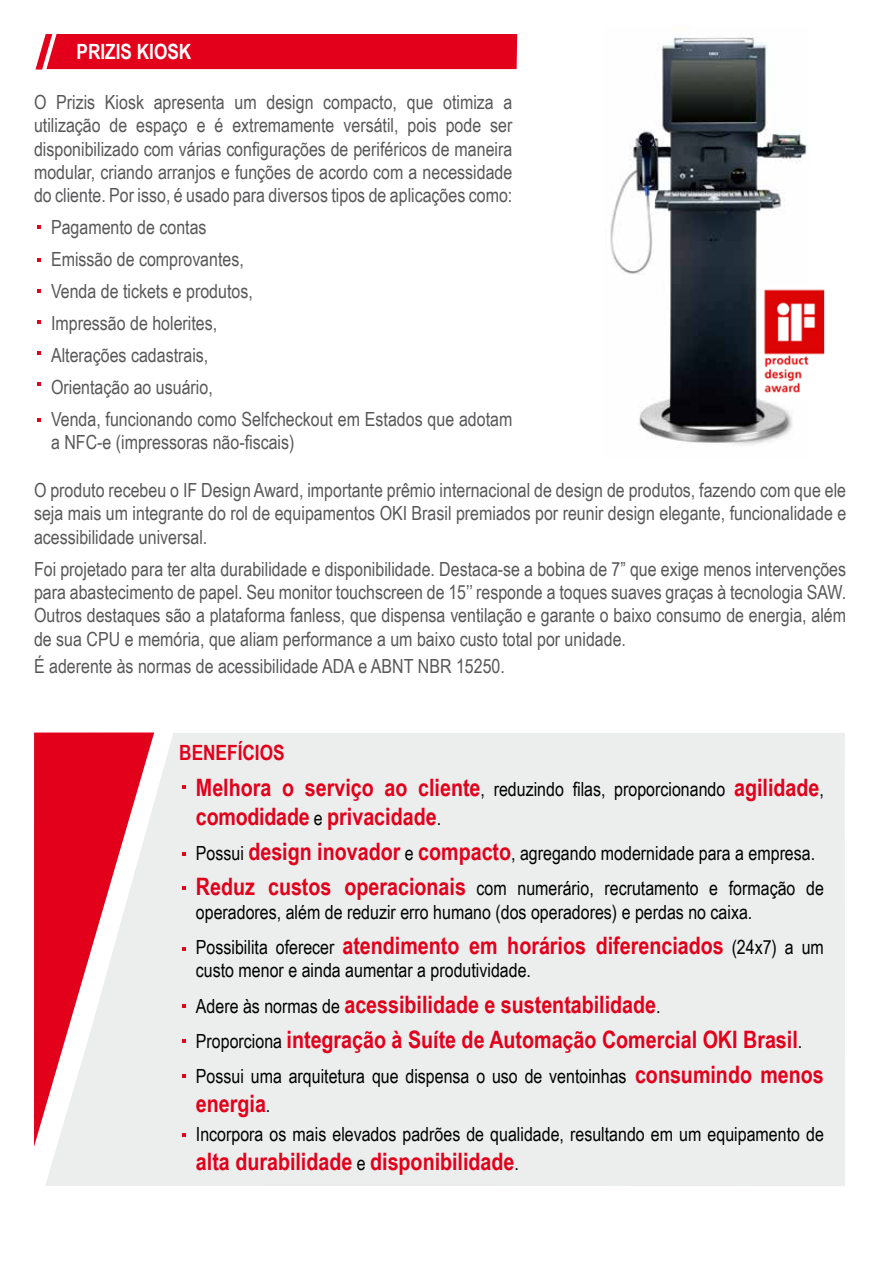
<style>
.page{position:relative;width:893px;height:1263px;background:#fff}
.page>*{position:absolute;margin:0;border:0;box-sizing:border-box;transform-origin:0 0}
.t1{font:700 24px/28.8px "Arial Narrow";color:#e2001a}
.t2{font:700 21px "Arial Narrow";color:#fff}
.t3{font:700 21px "Arial Narrow";color:#e2001a}
.t4{font:19.5px/23.4px "Arial Narrow";color:#58585a;text-align:justify}
.t5{font:19.5px/35.2px "Arial Narrow";color:#000}
.s1{font-weight:400;font-size:19.5px;color:#000}
.s2{font-weight:700;font-size:24px;color:#e2001a}
</style>
<div class="page">
<div style="left:35px;top:34px;width:483px;height:36px;background:#e2001a"></div>
<img style="left:610px;top:35px;width:198px;height:411px">
<img style="left:760px;top:286px;width:65px;height:113px">
<div style="left:45px;top:733px;width:800px;height:453px;background:#eceded"></div>
<svg style="left:34px;top:732px;width:230px;height:415px;background:#ebb0b6"></svg>
<svg style="left:182px;top:785px;width:4px;height:3px"></svg>
<svg style="left:182px;top:852px;width:4px;height:3px"></svg>
<svg style="left:182px;top:886px;width:4px;height:3px"></svg>
<svg style="left:182px;top:947px;width:4px;height:3px"></svg>
<svg style="left:182px;top:1004px;width:4px;height:3px"></svg>
<svg style="left:182px;top:1039px;width:4px;height:4px"></svg>
<svg style="left:182px;top:1074px;width:4px;height:3px"></svg>
<svg style="left:182px;top:1133px;width:4px;height:4px"></svg>
<svg style="left:37px;top:351px;width:3px;height:4px"></svg>
<p class="t2" style="left:77px;top:36px;width:116px">PRIZIS KIOSK</p>
<p class="t4" style="left:34px;top:90px;width:480px">O Prizis Kiosk apresenta um design compacto, que otimiza a utilização de espaço e é extremamente versátil, pois pode ser disponibilizado com várias configurações de periféricos de maneira modular, criando arranjos e funções de acordo com a necessidade do cliente. Por isso, é usado para diversos tipos de aplicações como:</p>
<p class="t4" style="left:51px;top:211px;width:463px;line-height:32px;text-align:left">Pagamento de contas<br>Emissão de comprovantes,<br>Venda de tickets e produtos,<br>Impressão de holerites,<br>Alterações cadastrais,<br>Orientação ao usuário,<br>Venda, funcionando como Selfcheckout em Estados que adotam</p>
<p class="t4" style="left:51px;top:430px;width:245px">a NFC-e (impressoras não-fiscais)</p>
<p class="t4" style="left:34px;top:478px;width:814px">O produto recebeu o IF Design Award, importante prêmio internacional de design de produtos, fazendo com que ele seja mais um integrante do rol de equipamentos OKI Brasil premiados por reunir design elegante, funcionalidade e acessibilidade universal.</p>
<p class="t4" style="left:34px;top:556px;width:814px">Foi projetado para ter alta durabilidade e disponibilidade. Destaca-se a bobina de 7” que exige menos intervenções para abastecimento de papel. Seu monitor touchscreen de 15’’ responde a toques suaves graças à tecnologia SAW.<br>Outros destaques são a plataforma fanless, que dispensa ventilação e garante o baixo consumo de energia, além de sua CPU e memória, que aliam performance a um baixo custo total por unidade.</p>
<p class="t4" style="left:34px;top:654px;width:472px">É aderente às normas de acessibilidade ADA e ABNT NBR 15250.</p>
<p class="t3" style="left:179px;top:737px;width:107px">BENEFÍCIOS</p>
<p class="t1" style="left:196px;top:772px;width:629px">Melhora o serviço ao cliente<span class="s1">, reduzindo filas, proporcionando</span> agilidade<span class="s1">, </span>comodidade <span class="s1">e</span> privacidade<span class="s1">.</span></p>
<p class="t5" style="left:196px;top:835px;width:629px">Possui <span class="s2">design inovador</span> e <span class="s2">compacto</span>, agregando modernidade para a empresa.<br><span class="s2">Reduz custos operacionais</span> com numerário, recrutamento e formação de</p>
<p class="t5" style="left:196px;top:893px;width:558px">operadores, além de reduzir erro humano (dos operadores) e perdas no caixa.</p>
<p class="t1" style="left:196px;top:930px;width:629px"><span class="s1">Possibilita oferecer</span> atendimento em horários diferenciados <span class="s1">(24x7) a um</span></p>
<p class="t5" style="left:196px;top:952px;width:337px">custo menor e ainda aumentar a produtividade.</p>
<p class="t1" style="left:196px;top:985px;width:608px;line-height:35.2px"><span class="s1">Adere às normas de</span> acessibilidade e sustentabilidade<span class="s1">.<br>Proporciona</span> integração à Suíte de Automação Comercial OKI Brasil<span class="s1">.</span></p>
<p class="t5" style="left:196px;top:1058px;width:629px">Possui uma arquitetura que dispensa o uso de ventoinhas <span class="s2">consumindo menos</span></p>
<p class="t1" style="left:196px;top:1088px;width:76px">energia<span class="s1">.</span></p>
<p class="t5" style="left:196px;top:1116px;width:629px">Incorpora os mais elevados padrões de qualidade, resultando em um equipamento de</p>
<p class="t1" style="left:196px;top:1146px;width:325px">alta durabilidade <span class="s1">e</span> disponibilidade<span class="s1">.</span></p>
</div>
